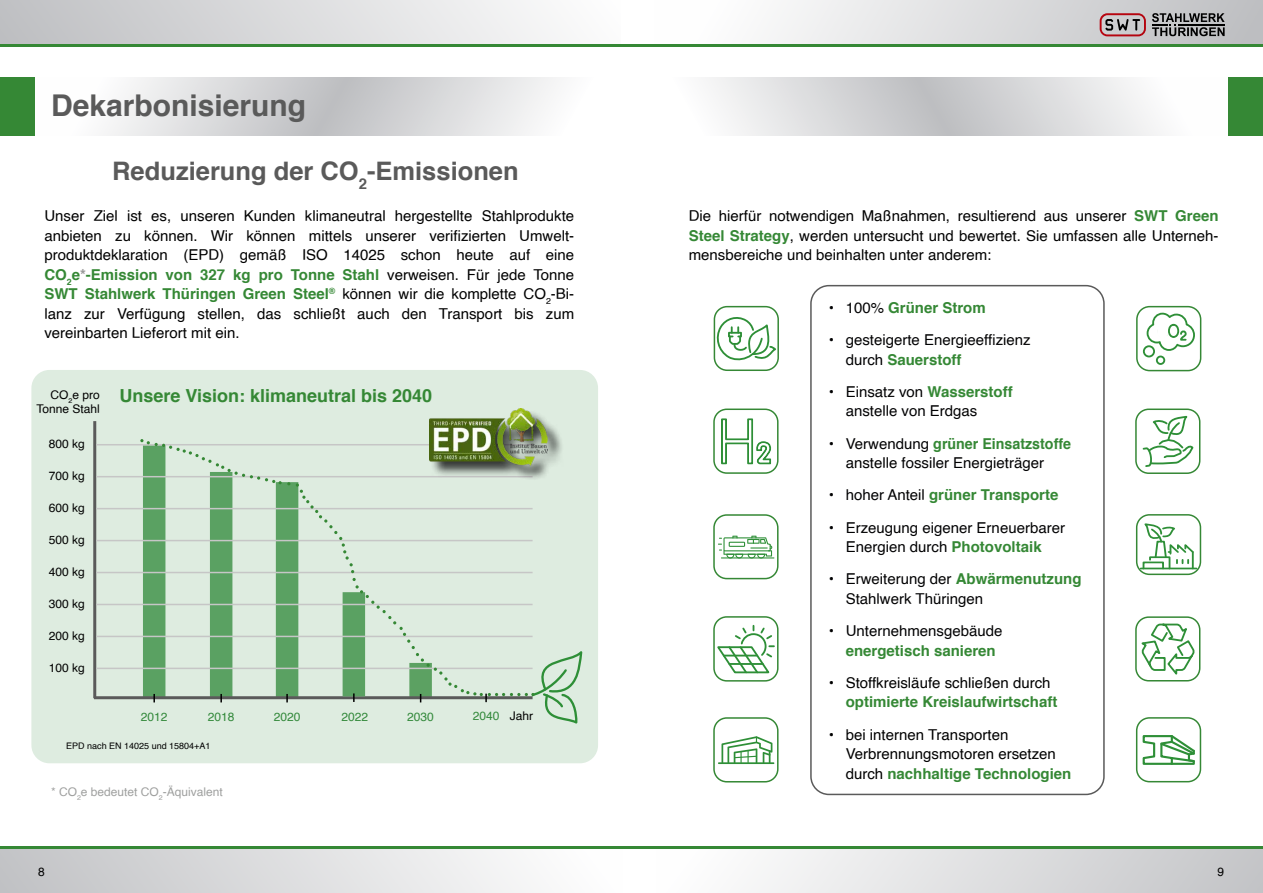
<style>
.page{position:relative;width:1263px;height:893px;background:#fff}
.page>*{position:absolute;margin:0;border:0;box-sizing:border-box;transform-origin:0 0}
.t1{font:700 30px "Helvetica";color:#5a5a5a}
.t2{font:700 25.5px "Helvetica";color:#5a5a5a}
.t3{font:700 18px "Helvetica";color:#358835}
.t4{font:15px/19.5px "Helvetica";color:#000;text-align:justify}
.t5{font:15px/19.5px "Helvetica";color:#020203}
.t6{font:700 15px "Helvetica";color:#358835}
.t7{font:12px/14.4px "Helvetica";color:#000;text-align:right}
.t8{font:12px "Helvetica";color:#9fa09f}
.t9{font:12px "Helvetica";color:#33893b}
.t10{font:9px "Helvetica";color:#000}
.s1{font-weight:700;color:#358835}
.s2{font-weight:700;color:#9a9a9a}
.s3{font-weight:400;color:#020203}
.s4{color:#000}
</style>
<div class="page">
<div style="left:0;top:848px;width:623px;height:45px;background:linear-gradient(to right,#c1c2c5,#fff)"></div>
<div style="left:656px;top:848px;width:607px;height:45px;background:linear-gradient(to right,#fff,#c4c4c7)"></div>
<hr style="left:0;top:846px;width:1263px;height:2px;background:#358835">
<div style="left:0;top:0;width:621px;height:45px;background:linear-gradient(to right,#bebfc2,#fdfdfd)"></div>
<div style="left:654px;top:0;width:609px;height:45px;background:linear-gradient(to right,#fff,#bcbcbf)"></div>
<svg style="left:1152px;top:13px;width:72px;height:23px;background:#6d6d6f"></svg>
<svg style="left:1100px;top:13px;width:46px;height:23px"></svg>
<hr style="left:0;top:45px;width:1263px;height:2px;background:#358835">
<div style="left:31px;top:370px;width:567px;height:393px;background:#deece0;border-radius:18px"></div>
<div style="left:276px;top:482px;width:22px;height:215px;background:#5aa162"></div>
<div style="left:210px;top:472px;width:22px;height:225px;background:#5aa162"></div>
<div style="left:143px;top:445px;width:22px;height:252px;background:#5aa162"></div>
<hr style="left:93px;top:421px;width:3px;height:277px;background:#5a5a5a">
<hr style="left:94px;top:696px;width:439px;height:3px;background:#5a5a5a">
<svg style="left:286px;top:694px;width:2px;height:8px"></svg>
<svg style="left:220px;top:694px;width:2px;height:8px"></svg>
<svg style="left:153px;top:694px;width:2px;height:8px"></svg>
<hr style="left:96px;top:444px;width:437px;height:1px;background:#c6c6c6">
<hr style="left:96px;top:476px;width:437px;height:1px;background:#c6c6c6">
<hr style="left:96px;top:508px;width:437px;height:1px;background:#c6c6c6">
<hr style="left:96px;top:540px;width:437px;height:1px;background:#c6c6c6">
<hr style="left:96px;top:572px;width:437px;height:1px;background:#c6c6c6">
<hr style="left:96px;top:604px;width:437px;height:1px;background:#c6c6c6">
<hr style="left:96px;top:636px;width:437px;height:1px;background:#c6c6c6">
<hr style="left:96px;top:668px;width:437px;height:1px;background:#c6c6c6">
<div style="left:430px;top:410px;width:133px;height:70px;background:#000;opacity:.75"></div>
<img style="left:430px;top:409px;width:118px;height:56px">
<div style="left:1229px;top:78px;width:34px;height:58px;background:#358835"></div>
<div style="left:810px;top:285px;width:295px;height:510px;border:2px solid #5a5a5a;border-radius:18px"></div>
<svg style="left:716px;top:626px;width:58px;height:49px"></svg>
<div style="left:713px;top:616px;width:65px;height:66px;border:2px solid #358835;border-radius:13px"></div>
<svg style="left:1142px;top:415px;width:52px;height:52px"></svg>
<div style="left:1135px;top:408px;width:65px;height:66px;border:2px solid #358835;border-radius:13px"></div>
<svg style="left:1142px;top:735px;width:53px;height:30px"></svg>
<div style="left:1136px;top:717px;width:65px;height:65px;border:2px solid #358835;border-radius:13px"></div>
<svg style="left:714px;top:313px;width:64px;height:52px"></svg>
<div style="left:714px;top:306px;width:65px;height:65px;border:2px solid #358835;border-radius:13px"></div>
<hr style="left:718px;top:762px;width:56px;height:2px;background:#2e8f37">
<svg style="left:721px;top:736px;width:51px;height:27px"></svg>
<div style="left:713px;top:717px;width:65px;height:65px;border:2px solid #358835;border-radius:13px"></div>
<hr style="left:1141px;top:568px;width:55px;height:1px;background:#2e8f37">
<svg style="left:1140px;top:523px;width:55px;height:47px"></svg>
<div style="left:1136px;top:514px;width:65px;height:61px;border:2px solid #358835;border-radius:13px"></div>
<div style="left:1143px;top:345px;width:12px;height:12px;border:2px solid #2e8f37;border-radius:50%"></div>
<div style="left:1156px;top:356px;width:9px;height:9px;border:2px solid #2e8f37;border-radius:50%"></div>
<svg style="left:1146px;top:312px;width:49px;height:40px"></svg>
<div style="left:1136px;top:306px;width:65px;height:65px;border:2px solid #358835;border-radius:13px"></div>
<div style="left:1158px;top:323px;width:9px;height:16px;background:#fff;border-radius:5px"></div>
<div style="left:1157px;top:322px;width:11px;height:17px;border:2px solid #fff;border-radius:5px"></div>
<svg style="left:721px;top:418px;width:50px;height:47px"></svg>
<div style="left:713px;top:409px;width:65px;height:65px;border:2px solid #358835;border-radius:13px"></div>
<hr style="left:721px;top:557px;width:53px;height:1px;background:#2e8f37">
<svg style="left:718px;top:536px;width:54px;height:22px"></svg>
<div style="left:713px;top:514px;width:65px;height:65px;border:2px solid #358835;border-radius:13px"></div>
<svg style="left:1138px;top:623px;width:58px;height:56px"></svg>
<div style="left:1135px;top:616px;width:65px;height:65px;border:2px solid #358835;border-radius:13px"></div>
<svg style="left:34px;top:78px;width:522px;height:58px"></svg>
<div style="left:0;top:78px;width:34px;height:58px;background:#358835"></div>
<svg style="left:709px;top:78px;width:449px;height:58px"></svg>
<svg style="left:140px;top:439px;width:150px;height:46px"></svg>
<svg style="left:296px;top:483px;width:287px;height:241px"></svg>
<h1 class="t1" style="left:51px;top:81px;width:257px">Dekarbonisierung</h1>
<h2 class="t2" style="left:112px;top:150px;width:408px">Reduzierung der CO<sub>2</sub>-Emissionen</h2>
<p class="t4" style="left:44px;top:207px;width:531px">Unser Ziel ist es, unseren Kunden klimaneutral hergestellte Stahlprodukte anbieten zu können. Wir können mittels unserer verifizierten Umwelt&shy;produktdeklaration (EPD) gemäß ISO 14025 schon heute auf eine <span class="s1">CO</span><sub>2</sub><span class="s1">e</span><span class="s2">*</span><span class="s1">-Emission von 327 kg pro Tonne Stahl</span> verweisen. Für jede Tonne <span class="s1">SWT Stahlwerk Thüringen Green Steel</span><sup>®</sup> können wir die komplette CO<sub>2</sub>-Bi&shy;lanz zur Verfügung stellen, das schließt auch den Transport bis zum vereinbarten Lieferort mit ein.</p>
<p class="t7" style="left:36px;top:388px;width:65px">CO<sub>2</sub>e pro<br>Tonne Stahl</p>
<p class="t7" style="left:49px;top:437px;width:38px">800 kg</p>
<p class="t7" style="left:49px;top:469px;width:38px">700 kg</p>
<p class="t7" style="left:49px;top:501px;width:38px">600 kg</p>
<p class="t7" style="left:49px;top:533px;width:38px">500 kg</p>
<p class="t7" style="left:49px;top:565px;width:38px">400 kg</p>
<p class="t7" style="left:49px;top:597px;width:38px">300 kg</p>
<p class="t7" style="left:49px;top:629px;width:38px">200 kg</p>
<p class="t7" style="left:49px;top:661px;width:38px">100 kg</p>
<p class="t3" style="left:119px;top:381px;width:314px">Unsere Vision: klimaneutral bis 2040</p>
<p class="t9" style="left:141px;top:707px;width:28px">2012</p>
<p class="t9" style="left:208px;top:707px;width:28px">2018</p>
<p class="t9" style="left:274px;top:707px;width:28px">2020</p>
<p class="t9" style="left:407px;top:707px;width:28px">2030</p>
<p class="t9" style="left:342px;top:707px;width:28px">2022</p>
<p class="t10" style="left:66px;top:739px;width:146px">EPD nach EN 14025 und 15804+A1</p>
<p class="t8" style="left:51px;top:783px;width:173px">* CO<sub>2</sub>e bedeutet CO<sub>2</sub>-Äquivalent</p>
<p class="t9" style="left:473px;top:707px;width:28px">2040</p>
<p class="t7" style="left:510px;top:709px;width:25px">Jahr</p>
<p class="t4" style="left:689px;top:207px;width:531px">Die hierfür notwendigen Maßnahmen, resultierend aus unserer <span class="s1">SWT Green Steel Strategy</span>, werden untersucht und bewertet. Sie umfassen alle Unterneh&shy;mensbereiche und beinhalten unter anderem:</p>
<p class="t6" style="left:829px;top:295px;width:159px"><span class="s3">• 100%</span> Grüner Strom</p>
<p class="t5" style="left:846px;top:330px;width:187px;text-indent:-17px">• gesteigerte Energieeffizienz durch <span class="s1">Sauerstoff</span></p>
<p class="t5" style="left:846px;top:382px;width:168px;text-indent:-17px">• Einsatz von <span class="s1">Wasserstoff </span>anstelle von Erdgas</p>
<p class="t5" style="left:846px;top:434px;width:227px;text-indent:-17px">• Verwendung <span class="s1">grüner Einsatzstoffe </span><span class="s4">anstelle</span> fossiler Energieträger</p>
<p class="t6" style="left:829px;top:483px;width:231px"><span class="s3">• hoher Anteil</span> grüner Transporte</p>
<p class="t5" style="left:829px;top:518px;width:238px;text-align:center">• Erzeugung eigener Erneuerbarer<br>Energien durch <span class="s1">Photovoltaik</span></p>
<p class="t5" style="left:846px;top:570px;width:237px;text-indent:-17px">• Erweiterung der <span class="s1">Abwärmenutzung<br></span>Stahlwerk Thüringen</p>
<p class="t5" style="left:829px;top:621px;width:175px">• Unternehmensgebäude</p>
<p class="t6" style="left:846px;top:638px;width:152px">energetisch sanieren</p>
<p class="t4" style="left:829px;top:673px;width:223px">• Stoffkreisläufe schließen durch</p>
<p class="t6" style="left:846px;top:690px;width:213px">optimierte Kreislaufwirtschaft</p>
<p class="t4" style="left:846px;top:725px;width:227px;text-align:left;text-indent:-17px">• bei internen Transporten<br>Verbrennungsmotoren ersetzen durch <span class="s1">nachhaltige Technologien</span></p>
<p class="t7" style="left:38px;top:865px;width:8px">8</p>
<p class="t7" style="left:1217px;top:865px;width:8px">9</p>
</div>
